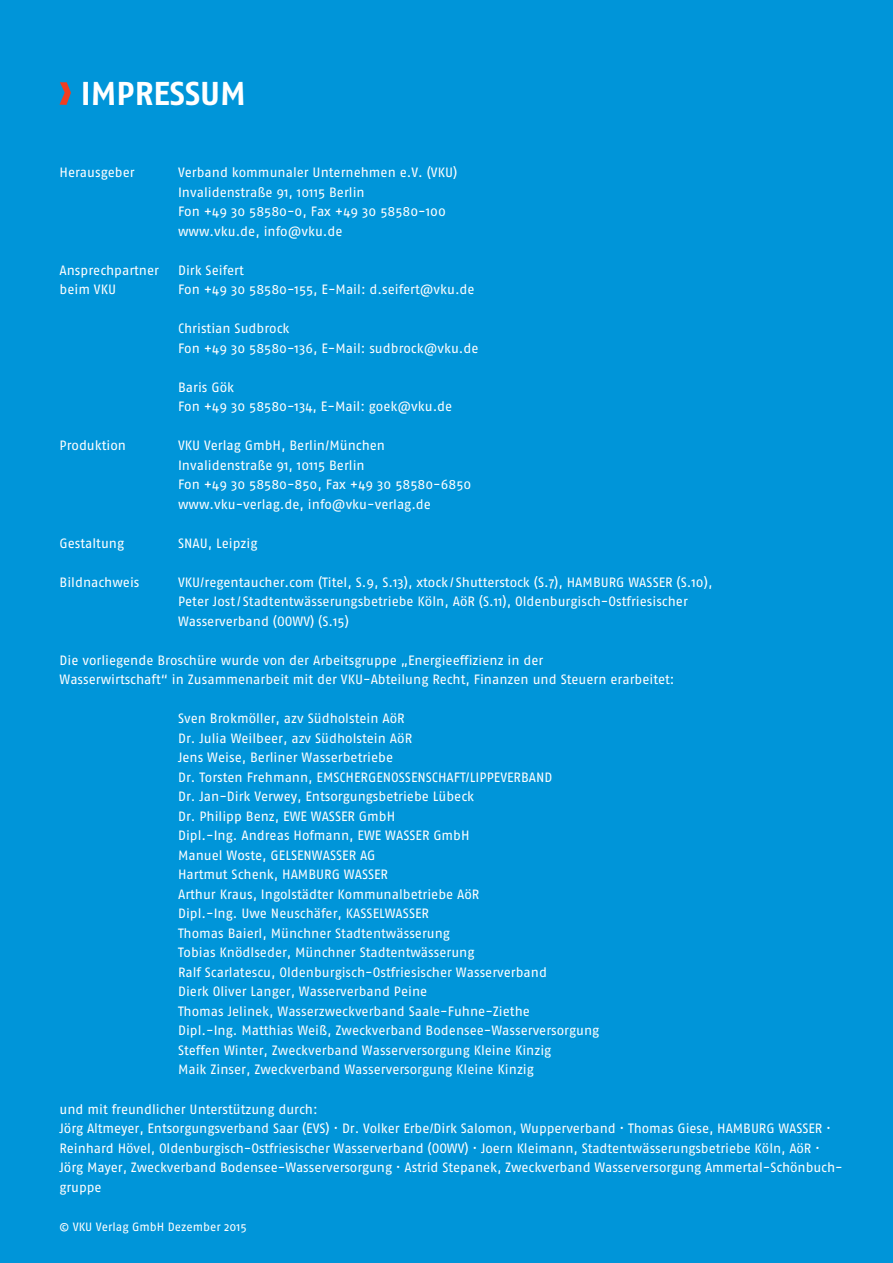
<style>
.page{position:relative;width:893px;height:1263px;background:#0095d9}
.page>*{position:absolute;margin:0;border:0;box-sizing:border-box;transform-origin:0 0}
.t1{font:700 33px "Fago No";color:#fff}
.t2{font:13.5px/19.5px "Fago No";color:#fff}
.t3{font:12px "Fago No";color:#fff}
</style>
<div class="page">
<svg style="left:60px;top:82px;width:11px;height:23px"></svg>
<h1 class="t1" style="left:81px;top:74px;width:167px">IMPRESSUM</h1>
<p class="t2" style="left:60px;top:163px;width:77px">Herausgeber</p>
<p class="t2" style="left:178px;top:163px;width:281px">Verband kommunaler Unternehmen e.V. (VKU)<br>Invalidenstraße 91, 10115 Berlin<br>Fon +49 30 58580-0, Fax +49 30 58580-100 www.vku.de, info@vku.de</p>
<p class="t2" style="left:60px;top:260px;width:101px">Ansprechpartner</p>
<p class="t2" style="left:178px;top:260px;width:67px">Dirk Seifert</p>
<p class="t2" style="left:60px;top:280px;width:58px">beim VKU</p>
<p class="t2" style="left:178px;top:280px;width:298px">Fon +49 30 58580-155, E-Mail: d.seifert@vku.de</p>
<p class="t2" style="left:178px;top:319px;width:302px">Christian Sudbrock<br>Fon +49 30 58580-136, E-Mail: sudbrock@vku.de</p>
<p class="t2" style="left:178px;top:377px;width:276px">Baris Gök<br>Fon +49 30 58580-134, E-Mail: goek@vku.de</p>
<p class="t2" style="left:60px;top:436px;width:68px">Produktion</p>
<p class="t2" style="left:178px;top:436px;width:295px">VKU Verlag GmbH, Berlin/München Invalidenstraße 91, 10115 Berlin<br>Fon +49 30 58580-850, Fax +49 30 58580-6850 www.vku-verlag.de, info@vku-verlag.de</p>
<p class="t2" style="left:60px;top:533px;width:66px">Gestaltung</p>
<p class="t2" style="left:178px;top:533px;width:81px">SNAU, Leipzig</p>
<p class="t2" style="left:60px;top:572px;width:82px">Bildnachweis</p>
<p class="t2" style="left:178px;top:572px;width:536px">VKU/regentaucher.com (Titel, S.9, S.13), xtock/ Shutterstock (S.7), HAMBURG WASSER (S.10),<br>Peter Jost/ Stadtentwässerungsbetriebe Köln, AöR (S.11), Oldenburgisch-Ostfriesischer<br>Wasserverband (OOWV) (S.15)</p>
<p class="t2" style="left:60px;top:650px;width:616px">Die vorliegende Broschüre wurde von der Arbeitsgruppe „Energieeffizienz in der<br>Wasserwirtschaft“ in Zusammenarbeit mit der VKU-Abteilung Recht, Finanzen und Steuern erarbeitet:</p>
<p class="t2" style="left:178px;top:709px;width:423px">Sven Brokmöller, azv Südholstein AöR<br>Dr. Julia Weilbeer, azv Südholstein AöR<br>Jens Weise, Berliner Wasserbetriebe<br>Dr. Torsten Frehmann, EMSCHERGENOSSENSCHAFT/LIPPEVERBAND<br>Dr. Jan-Dirk Verwey, Entsorgungsbetriebe Lübeck<br>Dr. Philipp Benz, EWE WASSER GmbH<br>Dipl.-Ing. Andreas Hofmann, EWE WASSER GmbH<br>Manuel Woste, GELSENWASSER AG<br>Hartmut Schenk, HAMBURG WASSER<br>Arthur Kraus, Ingolstädter Kommunalbetriebe AöR<br>Dipl.-Ing. Uwe Neuschäfer, KASSELWASSER<br>Thomas Baierl, Münchner Stadtentwässerung<br>Tobias Knödlseder, Münchner Stadtentwässerung<br>Ralf Scarlatescu, Oldenburgisch-Ostfriesischer Wasserverband<br>Dierk Oliver Langer, Wasserverband Peine<br>Thomas Jelinek, Wasserzweckverband Saale-Fuhne-Ziethe<br>Dipl.-Ing. Matthias Weiß, Zweckverband Bodensee-Wasserversorgung Steffen Winter, Zweckverband Wasserversorgung Kleine Kinzig<br>Maik Zinser, Zweckverband Wasserversorgung Kleine Kinzig</p>
<p class="t2" style="left:60px;top:1099px;width:785px">und mit freundlicher Unterstützung durch:<br>Jörg Altmeyer, Entsorgungsverband Saar (EVS) · Dr. Volker Erbe/Dirk Salomon, Wupperverband · Thomas Giese, HAMBURG WASSER · Reinhard Hövel, Oldenburgisch-Ostfriesischer Wasserverband (OOWV) · Joern Kleimann, Stadtentwässerungsbetriebe Köln, AöR · Jörg Mayer, Zweckverband Bodensee-Wasserversorgung · Astrid Stepanek, Zweckverband Wasserversorgung Ammertal-Schönbuch&shy;gruppe</p>
<p class="t3" style="left:60px;top:1219px;width:189px">© VKU Verlag GmbH Dezember 2015</p>
</div>
